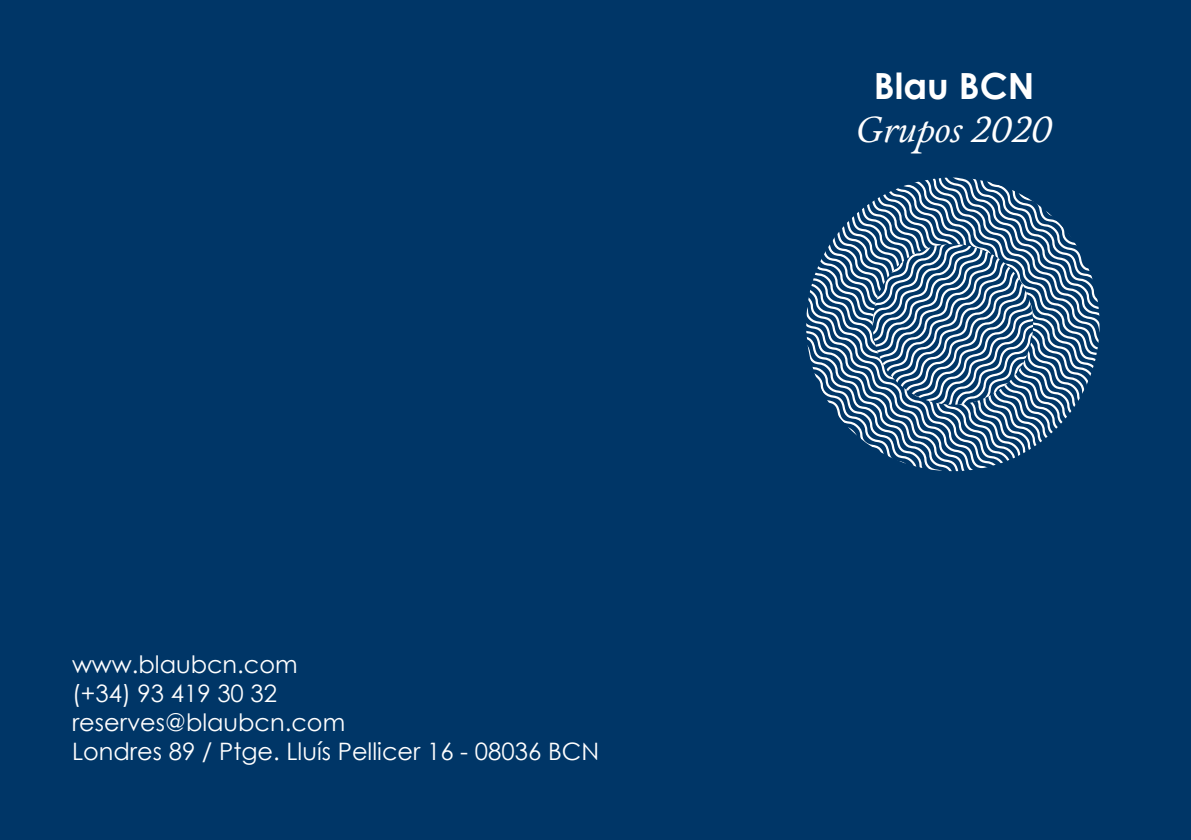
<style>
.page{position:relative;width:1191px;height:840px;background:#fff}
.page>*{position:absolute;margin:0;border:0;box-sizing:border-box;transform-origin:0 0}
.t1{font:italic 36px "Calendas";color:#fff}
.t2{font:700 36px "Century Gothic";color:#fff}
.t3{font:24px "Century Gothic";color:#fff}
</style>
<div class="page">
<div style="left:0;top:0;width:1191px;height:839px;background:#003667"></div>
<svg style="left:806px;top:177px;width:294px;height:295px"></svg>
<svg style="left:865px;top:244px;width:176px;height:168px"></svg>
<p class="t3" style="left:72px;top:647px;width:227px">www.blaubcn.com</p>
<p class="t3" style="left:72px;top:676px;width:207px">(+34) 93 419 30 32</p>
<p class="t3" style="left:72px;top:705px;width:275px">reserves@blaubcn.com</p>
<p class="t3" style="left:72px;top:733px;width:528px">Londres 89 / Ptge. Lluís Pellicer 16 - 08036 BCN</p>
<p class="t2" style="left:873px;top:59px;width:162px">Blau BCN</p>
<p class="t1" style="left:856px;top:108px;width:196px">Grupos 2020</p>
</div>
